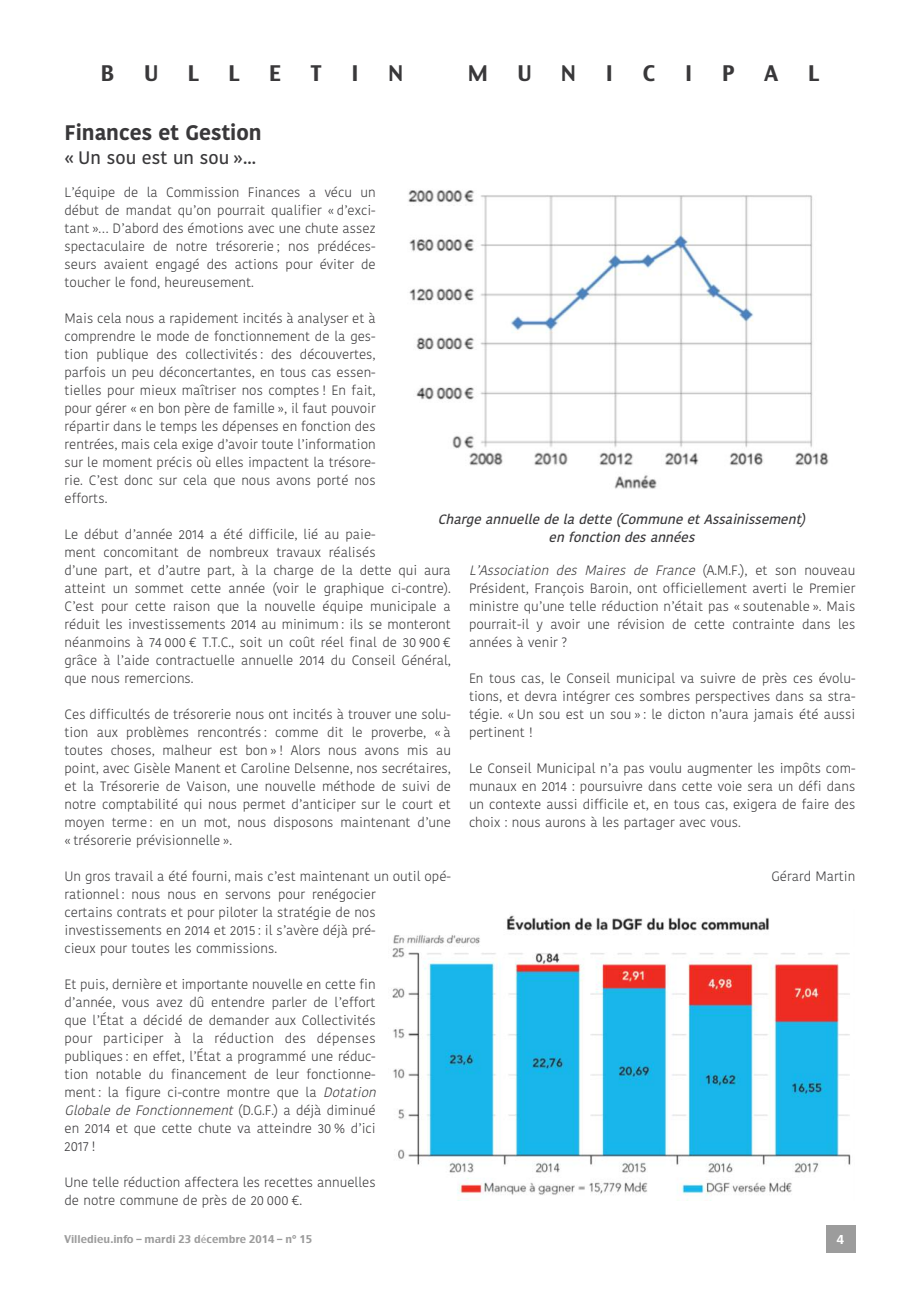
<style>
.page{position:relative;width:920px;height:1290px;background:#fff}
.page>*{position:absolute;margin:0;border:0;box-sizing:border-box;transform-origin:0 0}
.t1{font:21px "Charcoal CY";color:#39383a}
.t2{font:700 21px "Kohinoor Devanagari";color:#39383a}
.t3{font:600 18px "Kohinoor Devanagari";color:#39383a}
.t4{font:300 13.5px/18px "Kohinoor Devanagari";color:#39383a;text-align:justify}
.t5{font:italic 600 13.5px/18px "Kohinoor Devanagari";color:#39383a;text-align:center}
.t6{font:12px "Charcoal CY";color:#fff}
.t7{font:10.5px "Charcoal CY";color:#9c9c9c}
.s1{font-style:italic}
.s2{font-family:"Lucida Grande"}
</style>
<div class="page">
<div style="left:826px;top:1225px;width:29px;height:28px;background:#9c9c9c"></div>
<img style="left:392px;top:915px;width:459px;height:285px">
<img style="left:408px;top:190px;width:421px;height:299px">
<h1 class="t1" style="left:101px;top:61px;width:15px">B</h1>
<h1 class="t1" style="left:144px;top:61px;width:16px">U</h1>
<h1 class="t1" style="left:188px;top:61px;width:13px">L</h1>
<h1 class="t1" style="left:228px;top:61px;width:13px">L</h1>
<h1 class="t1" style="left:269px;top:61px;width:14px">E</h1>
<h1 class="t1" style="left:311px;top:61px;width:12px">T</h1>
<h1 class="t1" style="left:351px;top:61px;width:9px">I</h1>
<h1 class="t1" style="left:389px;top:61px;width:16px">N</h1>
<h1 class="t1" style="left:468px;top:61px;width:21px">M</h1>
<h1 class="t1" style="left:517px;top:61px;width:16px">U</h1>
<h1 class="t1" style="left:561px;top:61px;width:16px">N</h1>
<h1 class="t1" style="left:605px;top:61px;width:9px">I</h1>
<h1 class="t1" style="left:643px;top:61px;width:14px">C</h1>
<h1 class="t1" style="left:685px;top:61px;width:9px">I</h1>
<h1 class="t1" style="left:722px;top:61px;width:14px">P</h1>
<h1 class="t1" style="left:764px;top:61px;width:16px">A</h1>
<h1 class="t1" style="left:808px;top:61px;width:13px">L</h1>
<h1 class="t2" style="left:65px;top:119px;width:199px">Finances et Gestion</h1>
<h2 class="t3" style="left:65px;top:147px;width:193px">« Un sou est un sou »...</h2>
<p class="t4" style="left:65px;top:184px;width:313px">L’équipe de la Commission Finances a vécu un début de mandat qu’on pourrait qualifier « d’exci&shy;tant »… D’abord des émotions avec une chute assez spectaculaire de notre trésorerie ; nos prédéces&shy;seurs avaient engagé des actions pour éviter de toucher le fond, heureusement.</p>
<p class="t4" style="left:65px;top:310px;width:313px">Mais cela nous a rapidement incités à analyser et à comprendre le mode de fonctionnement de la ges&shy;tion publique des collectivités : des découvertes, parfois un peu déconcertantes, en tous cas essen&shy;tielles pour mieux maîtriser nos comptes ! En fait, pour gérer « en bon père de famille », il faut pouvoir répartir dans le temps les dépenses en fonction des rentrées, mais cela exige d’avoir toute l’information sur le moment précis où elles impactent la trésore&shy;rie. C’est donc sur cela que nous avons porté nos efforts.</p>
<p class="t4" style="left:65px;top:526px;width:388px;text-align:left">Le début d’année 2014 a été difficile, lié au paie-<br>ment concomitant de nombreux travaux réalisés<br>d’une part, et d’autre part, à la charge de la dette qui aura atteint un sommet cette année (voir le graphique ci-contre).<br>C’est pour cette raison que la nouvelle équipe municipale a réduit les investissements 2014 au minimum : ils se monteront néanmoins à 74 000 € T.T.C., soit un coût réel final de 30 900 € grâce à l’aide contractuelle annuelle 2014 du Conseil Général, que nous remercions.</p>
<p class="t4" style="left:65px;top:706px;width:388px">Ces difficultés de trésorerie nous ont incités à trouver une solu&shy;tion aux problèmes rencontrés : comme dit le proverbe, « à toutes choses, malheur est bon » ! Alors nous avons mis au point, avec Gisèle Manent et Caroline Delsenne, nos secrétaires, et la Trésorerie de Vaison, une nouvelle méthode de suivi de notre comptabilité qui nous permet d’anticiper sur le court et moyen terme : en un mot, nous disposons maintenant d’une « trésorerie prévisionnelle ».</p>
<p class="t4" style="left:65px;top:868px;width:388px;text-align:left">Un gros travail a été fourni, mais c’est maintenant un outil opé&shy;rationnel : nous nous en servons pour renégocier<br>certains contrats et pour piloter la stratégie de nos investissements en 2014 et 2015 : il s’avère déjà pré-<br>cieux pour toutes les commissions.</p>
<p class="t4" style="left:65px;top:976px;width:316px;text-align:left">Et puis, dernière et importante nouvelle en cette fin d’année, vous avez dû entendre parler de l’effort que l’État a décidé de demander aux Collectivités pour participer à la réduction des dépenses publiques : en effet, l’État a programmé une réduc&shy;tion notable du financement de leur fonctionne&shy;ment : la figure ci-contre montre que la <span class="s1">Dotation Globale de Fonctionnement</span> (D.G.F.) a déjà diminué en 2014 et que cette chute va atteindre 30 % d’ici 2017 !</p>
<p class="t4" style="left:65px;top:1174px;width:313px">Une telle réduction affectera les recettes annuelles de notre commune de près de 20 000 €.</p>
<p class="t5" style="left:438px;top:510px;width:369px">Charge annuelle de la dette (Commune et Assainissement) en fonction des années</p>
<p class="t4" style="left:469px;top:561px;width:388px"><span class="s1">L’Association des Maires de France</span> (A.M.F.), et son nouveau Président, François Baroin, ont officiellement averti le Premier ministre qu’une telle réduction n’était pas « soutenable ». Mais pourrait-il y avoir une révision de cette contrainte dans les années à venir ?</p>
<p class="t4" style="left:469px;top:669px;width:388px">En tous cas, le Conseil municipal va suivre de près ces évolu&shy;tions, et devra intégrer ces sombres perspectives dans sa stra&shy;tégie. « Un sou est un sou » : le dicton n’aura jamais été aussi pertinent !</p>
<p class="t4" style="left:469px;top:759px;width:388px">Le Conseil Municipal n’a pas voulu augmenter les impôts com&shy;munaux en 2014 : poursuivre dans cette voie sera un défi dans un contexte aussi difficile et, en tous cas, exigera de faire des choix : nous aurons à les partager avec vous.</p>
<p class="t4" style="left:771px;top:867px;width:86px">Gérard Martin</p>
<p class="t7" style="left:65px;top:1233px;width:249px">Villedieu.info – mardi 23 d<span class="s2">é</span>cembre 2014 – n° 15</p>
<p class="t6" style="left:837px;top:1232px;width:9px">4</p>
</div>
